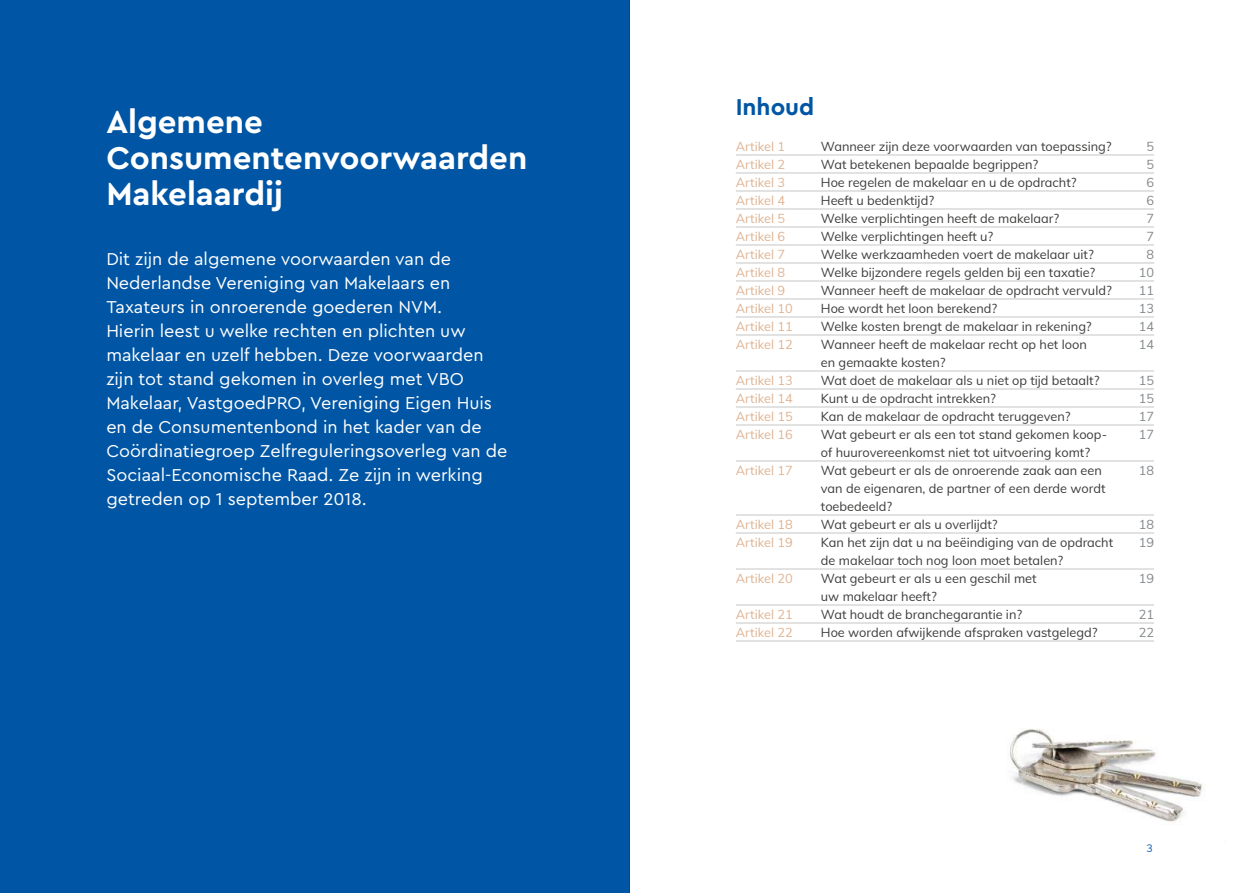
<style>
.page{position:relative;width:1259px;height:893px;background:#fff}
.page>*{position:absolute;margin:0;border:0;box-sizing:border-box;transform-origin:0 0}
.t1{font:700 33px/36px "Cera Pro";color:#fff}
.t2{font:700 24px "Cera Pro";color:#0056a4}
.t3{font:18px/24px "Cera Pro";color:#fff}
.t4{font:12.75px/18px "Muli";color:#3c3c3b}
.t5{font:12.75px "Muli";color:#dfb392}
.t6{font:12.75px/18px "Muli";color:#83888b}
.t7{font:10.5px "Muli";color:#0056a4}
</style>
<div class="page">
<img style="left:1010px;top:728px;width:195px;height:96px">
<div style="left:0;top:0;width:629px;height:893px;background:#0056a4"></div>
<hr style="left:736px;top:155px;width:418px;height:1px;background:#c7c6c6">
<hr style="left:736px;top:173px;width:418px;height:1px;background:#c7c6c6">
<hr style="left:736px;top:191px;width:418px;height:1px;background:#c7c6c6">
<hr style="left:736px;top:209px;width:418px;height:1px;background:#c7c6c6">
<hr style="left:736px;top:227px;width:418px;height:1px;background:#c7c6c6">
<hr style="left:736px;top:245px;width:418px;height:1px;background:#c7c6c6">
<hr style="left:736px;top:263px;width:418px;height:1px;background:#c7c6c6">
<hr style="left:736px;top:281px;width:418px;height:1px;background:#c7c6c6">
<hr style="left:736px;top:299px;width:418px;height:1px;background:#c7c6c6">
<hr style="left:736px;top:317px;width:418px;height:1px;background:#c7c6c6">
<hr style="left:736px;top:335px;width:418px;height:1px;background:#c7c6c6">
<hr style="left:736px;top:371px;width:418px;height:1px;background:#c7c6c6">
<hr style="left:736px;top:389px;width:418px;height:1px;background:#c7c6c6">
<hr style="left:736px;top:407px;width:418px;height:1px;background:#c7c6c6">
<hr style="left:736px;top:425px;width:418px;height:1px;background:#c7c6c6">
<hr style="left:736px;top:461px;width:418px;height:1px;background:#c7c6c6">
<hr style="left:736px;top:515px;width:418px;height:1px;background:#c7c6c6">
<hr style="left:736px;top:533px;width:418px;height:1px;background:#c7c6c6">
<hr style="left:736px;top:569px;width:418px;height:1px;background:#c7c6c6">
<hr style="left:736px;top:605px;width:418px;height:1px;background:#c7c6c6">
<hr style="left:736px;top:623px;width:418px;height:1px;background:#c7c6c6">
<hr style="left:736px;top:641px;width:418px;height:1px;background:#c7c6c6">
<hr style="left:629px;top:0;width:1px;height:893px;background:#3c3c3b">
<h1 class="t1" style="left:106px;top:102px;width:422px">Algemene<br>Consumentenvoorwaarden<br>Makelaardij</h1>
<p class="t3" style="left:106px;top:246px;width:403px">Dit zijn de algemene voorwaarden van de Nederlandse Vereniging van Makelaars en Taxateurs in onroerende goederen NVM.<br>Hierin leest u welke rechten en plichten uw makelaar en uzelf hebben. Deze voorwaarden zijn tot stand gekomen in overleg met VBO Makelaar, VastgoedPRO, Vereniging Eigen Huis en de Consumentenbond in het kader van de Coördinatiegroep Zelfreguleringsoverleg van de Sociaal-Economische Raad. Ze zijn in werking getreden op 1 september 2018.</p>
<h2 class="t2" style="left:736px;top:91px;width:80px">Inhoud</h2>
<p class="t5" style="left:736px;top:137px;width:51px">Artikel 1</p>
<p class="t4" style="left:821px;top:136px;width:292px">Wanneer zijn deze voorwaarden van toepassing?</p>
<p class="t5" style="left:736px;top:155px;width:51px">Artikel 2</p>
<p class="t4" style="left:821px;top:154px;width:219px">Wat betekenen bepaalde begrippen?</p>
<p class="t5" style="left:736px;top:173px;width:51px">Artikel 3</p>
<p class="t4" style="left:821px;top:172px;width:257px">Hoe regelen de makelaar en u de opdracht?</p>
<p class="t5" style="left:736px;top:191px;width:51px">Artikel 4</p>
<p class="t4" style="left:821px;top:190px;width:115px">Heeft u bedenktijd?</p>
<p class="t5" style="left:736px;top:209px;width:51px">Artikel 5</p>
<p class="t4" style="left:821px;top:208px;width:240px">Welke verplichtingen heeft de makelaar?</p>
<p class="t5" style="left:736px;top:227px;width:51px">Artikel 6</p>
<p class="t4" style="left:821px;top:226px;width:174px">Welke verplichtingen heeft u?</p>
<p class="t5" style="left:736px;top:245px;width:51px">Artikel 7</p>
<p class="t4" style="left:821px;top:244px;width:274px">Welke werkzaamheden voert de makelaar uit?</p>
<p class="t5" style="left:736px;top:263px;width:51px">Artikel 8</p>
<p class="t4" style="left:821px;top:262px;width:276px">Welke bijzondere regels gelden bij een taxatie?</p>
<p class="t5" style="left:736px;top:281px;width:51px">Artikel 9</p>
<p class="t4" style="left:821px;top:280px;width:292px">Wanneer heeft de makelaar de opdracht vervuld?</p>
<p class="t5" style="left:736px;top:299px;width:59px">Artikel 10</p>
<p class="t4" style="left:821px;top:298px;width:178px">Hoe wordt het loon berekend?</p>
<p class="t5" style="left:736px;top:317px;width:59px">Artikel 11</p>
<p class="t4" style="left:821px;top:316px;width:272px">Welke kosten brengt de makelaar in rekening?</p>
<p class="t5" style="left:736px;top:335px;width:59px">Artikel 12</p>
<p class="t4" style="left:821px;top:334px;width:267px">Wanneer heeft de makelaar recht op het loon en gemaakte kosten?</p>
<p class="t5" style="left:736px;top:371px;width:59px">Artikel 13</p>
<p class="t4" style="left:821px;top:370px;width:280px">Wat doet de makelaar als u niet op tijd betaalt?</p>
<p class="t5" style="left:736px;top:389px;width:59px">Artikel 14</p>
<p class="t4" style="left:821px;top:388px;width:176px">Kunt u de opdracht intrekken?</p>
<p class="t5" style="left:736px;top:407px;width:59px">Artikel 15</p>
<p class="t4" style="left:821px;top:406px;width:251px">Kan de makelaar de opdracht teruggeven?</p>
<p class="t5" style="left:736px;top:425px;width:59px">Artikel 16</p>
<p class="t4" style="left:821px;top:424px;width:288px">Wat gebeurt er als een tot stand gekomen koop&shy;of huurovereenkomst niet tot uitvoering komt?</p>
<p class="t5" style="left:736px;top:461px;width:59px">Artikel 17</p>
<p class="t4" style="left:821px;top:460px;width:286px">Wat gebeurt er als de onroerende zaak aan een van de eigenaren, de partner of een derde wordt toebedeeld?</p>
<p class="t5" style="left:736px;top:515px;width:59px">Artikel 18</p>
<p class="t4" style="left:821px;top:514px;width:178px">Wat gebeurt er als u overlijdt?</p>
<p class="t5" style="left:736px;top:533px;width:59px">Artikel 19</p>
<p class="t4" style="left:821px;top:532px;width:294px">Kan het zijn dat u na beëindiging van de opdracht de makelaar toch nog loon moet betalen?</p>
<p class="t5" style="left:736px;top:569px;width:59px">Artikel 20</p>
<p class="t4" style="left:821px;top:568px;width:217px">Wat gebeurt er als u een geschil met uw makelaar heeft?</p>
<p class="t5" style="left:736px;top:605px;width:59px">Artikel 21</p>
<p class="t4" style="left:821px;top:604px;width:203px">Wat houdt de branchegarantie in?</p>
<p class="t5" style="left:736px;top:623px;width:59px">Artikel 22</p>
<p class="t4" style="left:821px;top:622px;width:278px">Hoe worden afwijkende afspraken vastgelegd?</p>
<p class="t6" style="left:1138px;top:136px;width:17px;text-align:right">5<br>5<br>6<br>6<br>7<br>7<br>8<br>10<br>11<br>13<br>14<br>14</p>
<p class="t6" style="left:1138px;top:370px;width:17px;text-align:justify">15<br>15<br>17<br>17</p>
<p class="t6" style="left:1138px;top:460px;width:17px">18</p>
<p class="t6" style="left:1138px;top:514px;width:17px">18<br>19</p>
<p class="t6" style="left:1138px;top:568px;width:17px">19</p>
<p class="t6" style="left:1138px;top:604px;width:17px">21<br>22</p>
<p class="t7" style="left:1146px;top:840px;width:8px">3</p>
</div>
